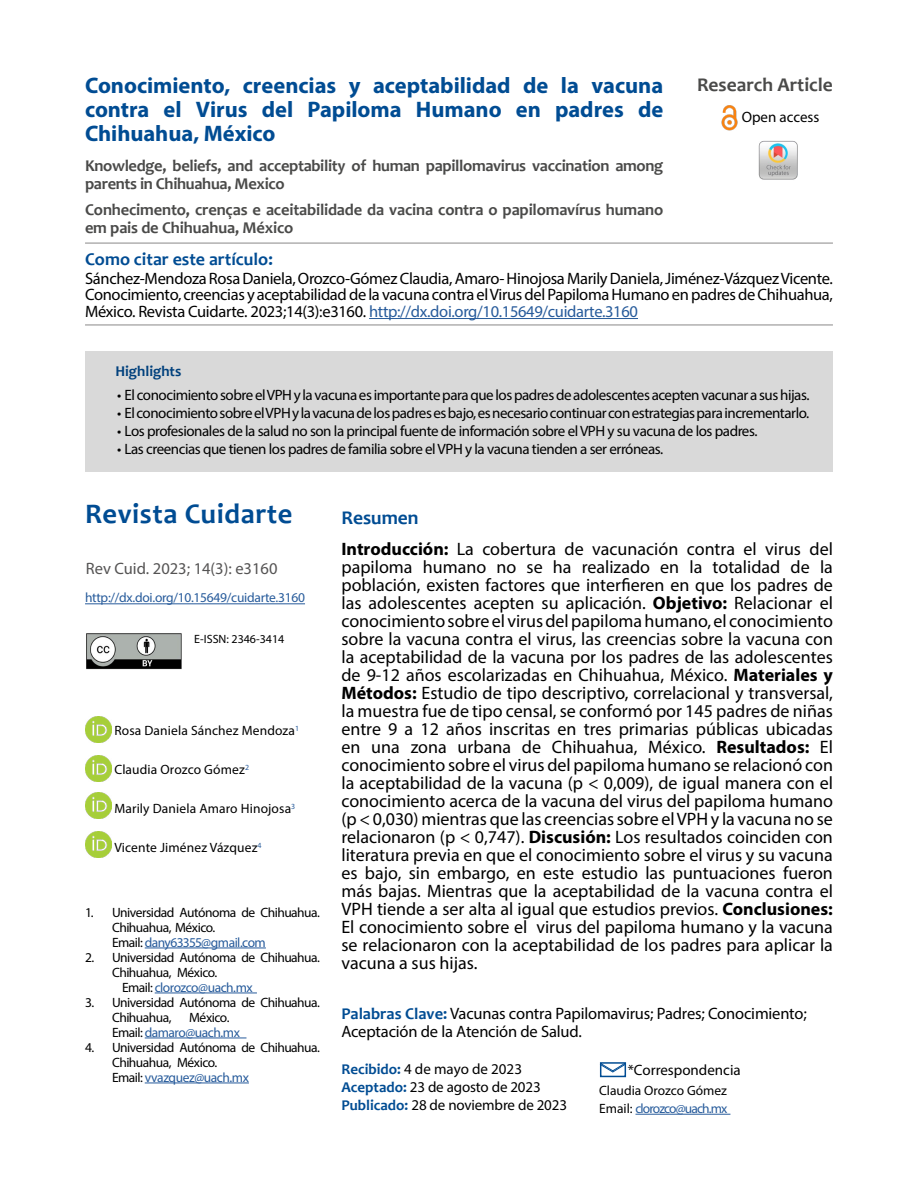
<style>
.page{position:relative;width:918px;height:1188px;background:#fff}
.page>*{position:absolute;margin:0;border:0;box-sizing:border-box;transform-origin:0 0}
.t1{font:700 28.5px "Candara";letter-spacing:.02em;color:#004c93}
.t2{font:700 22.5px/24px "Myriad Pro";letter-spacing:-.005em;color:#004c93;text-align:justify}
.t3{font:700 19.5px "Candara";color:#4a4a49}
.t4{font:700 19.5px "Candara";color:#004c93}
.t5{font:18px/18px "Myriad Pro";color:#000;text-align:justify}
.t6{font:700 18px "Candara";color:#004c93}
.t7{font:16.5px/16.5px "Myriad Pro";letter-spacing:-.015em;color:#000;text-align:justify}
.t8{font:700 16.5px/18px "Candara";letter-spacing:-.02em;color:#4a4a49}
.t9{font:16.5px "Myriad Pro";color:#555454}
.t10{font:15px "Myriad Pro";letter-spacing:-.03em;color:#000}
.t11{font:15px/18px "Myriad Pro";letter-spacing:-.01em;color:#000}
.t12{font:15px "Myriad Pro";color:#000}
.t13{font:700 15px "Candara";color:#004c93}
.t14{font:13.5px/15px "Myriad Pro";letter-spacing:-.035em;color:#000}
.t15{font:13.5px/15px "Myriad Pro";letter-spacing:-.035em;color:#275b9b}
.t16{font:13.5px "Myriad Pro";letter-spacing:.01em;color:#000}
.t17{font:13.5px/18px "Myriad Pro";letter-spacing:-.005em;color:#000}
.t18{font:12px "Myriad Pro";color:#000}
.s1{color:#275b9b}
.s2{color:#000}
.s3{color:#fff}
.s4{font-weight:700}
.s5{font-family:"Candara";font-weight:700;color:#004c93}
</style>
<div class="page">
<hr style="left:85px;top:324px;width:748px;height:2px;background:#999898">
<hr style="left:85px;top:242px;width:748px;height:2px;background:#999898">
<hr style="left:369px;top:318px;width:269px;height:1px;background:#275b9b">
<hr style="left:85px;top:603px;width:220px;height:1px;background:#275b9b">
<hr style="left:145px;top:948px;width:121px;height:1px;background:#275b9b">
<hr style="left:155px;top:993px;width:102px;height:1px;background:#275b9b">
<hr style="left:145px;top:1038px;width:101px;height:1px;background:#275b9b">
<hr style="left:145px;top:1083px;width:104px;height:1px;background:#275b9b">
<div style="left:85px;top:351px;width:748px;height:121px;background:#d9d9d9"></div>
<hr style="left:636px;top:1114px;width:94px;height:1px;background:#275b9b">
<div style="left:600px;top:1062px;width:26px;height:15px;border:2px solid #004c93"></div>
<svg style="left:599px;top:1063px;width:27px;height:10px"></svg>
<img style="left:721px;top:105px;width:17px;height:25px">
<img style="left:758px;top:140px;width:40px;height:40px">
<img style="left:86px;top:633px;width:96px;height:36px">
<img style="left:86px;top:717px;width:26px;height:25px">
<img style="left:86px;top:792px;width:26px;height:26px">
<img style="left:86px;top:756px;width:26px;height:25px">
<img style="left:86px;top:831px;width:26px;height:26px">
<p class="t2" style="left:85px;top:73px;width:580px">Conocimiento, creencias y aceptabilidad de la vacuna contra el Virus del Papiloma Humano en padres de Chihuahua, México</p>
<p class="t8" style="left:85px;top:157px;width:580px">Knowledge, beliefs, and acceptability of human papillomavirus vaccination among parents in Chihuahua, Mexico</p>
<p class="t8" style="left:85px;top:200px;width:580px">Conhecimento, crenças e aceitabilidade da vacina contra o papilomavírus humano em pais de Chihuahua, México</p>
<p class="t3" style="left:697px;top:72px;width:137px">Research Article</p>
<p class="t12" style="left:742px;top:108px;width:79px">Open access</p>
<p class="t6" style="left:85px;top:248px;width:189px">Como citar este artículo:</p>
<p class="t7" style="left:85px;top:270px;width:749px">Sánchez-Mendoza Rosa Daniela, Orozco-Gómez Claudia, Amaro- Hinojosa Marily Daniela, Jiménez-Vázquez Vicente.<br>Conocimiento, creencias y aceptabilidad de la vacuna contra el Virus del Papiloma Humano en padres de Chihuahua, México. Revista Cuidarte. 2023;14(3):e3160. <span class="s1">http://dx.doi.org/10.15649/cuidarte.3160</span></p>
<p class="t13" style="left:115px;top:361px;width:67px">Highlights</p>
<p class="t10" style="left:117px;top:386px;width:694px">• El conocimiento sobre el VPH y la vacuna es importante para que los padres de adolescentes acepten vacunar a sus hijas.</p>
<p class="t10" style="left:117px;top:404px;width:694px">• El conocimiento sobre el VPH y la vacuna de los padres es bajo, es necesario continuar con estrategias para incrementarlo.</p>
<p class="t10" style="left:117px;top:422px;width:642px">• Los profesionales de la salud no son la principal fuente de información sobre el VPH y su vacuna de los padres.</p>
<p class="t10" style="left:117px;top:440px;width:548px">• Las creencias que tienen los padres de familia sobre el VPH y la vacuna tienden a ser erróneas.</p>
<h1 class="t1" style="left:85px;top:496px;width:209px">Revista Cuidarte</h1>
<p class="t9" style="left:86px;top:558px;width:193px">Rev Cuid. 2023; 14(3): e3160</p>
<p class="t15" style="left:85px;top:590px;width:222px">http://dx.doi.org/10.15649/cuidarte.3160</p>
<p class="t18" style="left:194px;top:632px;width:92px">E-ISSN: 2346-3414</p>
<p class="t16" style="left:114px;top:722px;width:186px">Rosa Daniela Sánchez Mendoza<sup>1</sup></p>
<p class="t16" style="left:114px;top:761px;width:136px">Claudia Orozco Gómez<sup>2</sup></p>
<p class="t16" style="left:114px;top:800px;width:182px">Marily Daniela Amaro Hinojosa<sup>3</sup></p>
<p class="t16" style="left:114px;top:839px;width:149px">Vicente Jiménez Vázquez<sup>4</sup></p>
<p class="t14" style="left:85px;top:904px;width:236px">1. Universidad Autónoma de Chihuahua.</p>
<p class="t15" style="left:112px;top:934px;width:155px"><span class="s2">Email:</span> dany63355@gmail.com</p>
<p class="t14" style="left:85px;top:949px;width:236px">2. Universidad Autónoma de Chihuahua.</p>
<p class="t15" style="left:112px;top:979px;width:142px"><span class="s3">--</span> <span class="s2">Email:</span> clorozco@uach.mx</p>
<p class="t14" style="left:112px;top:994px;width:209px;text-indent:-27px">3. Universidad Autónoma de Chihuahua.<br>Chihuahua,</p>
<p class="t15" style="left:112px;top:1009px;width:129px;text-indent:77px"><span class="s2">México.<br>Email:</span> damaro@uach.mx</p>
<p class="t14" style="left:85px;top:1039px;width:236px">4. Universidad Autónoma de Chihuahua.</p>
<p class="t15" style="left:112px;top:1069px;width:138px"><span class="s2">Email:</span> vvazquez@uach.mx</p>
<p class="t4" style="left:341px;top:506px;width:79px">Resumen</p>
<p class="t5" style="left:341px;top:540px;width:493px"><span class="s4">Introducción:</span> La cobertura de vacunación contra el virus del papiloma humano no se ha realizado en la totalidad de la población, existen factores que interfieren en que los padres de las adolescentes acepten su aplicación. <span class="s4">Objetivo:</span> Relacionar el conocimiento sobre el virus del papiloma humano, el conocimiento sobre la vacuna contra el virus, las creencias sobre la vacuna con la aceptabilidad de la vacuna por los padres de las adolescentes de 9-12 años escolarizadas en Chihuahua, México. <span class="s4">Materiales y Métodos:</span> Estudio de tipo descriptivo, correlacional y transversal, la muestra fue de tipo censal, se conformó por 145 padres de niñas entre 9 a 12 años inscritas en tres primarias públicas ubicadas en una zona urbana de Chihuahua, México. <span class="s4">Resultados:</span> El conocimiento sobre el virus del papiloma humano se relacionó con la aceptabilidad de la vacuna (p &lt; 0,009), de igual manera con el conocimiento acerca de la vacuna del virus del papiloma humano (p &lt; 0,030) mientras que las creencias sobre el VPH y la vacuna no se relacionaron (p &lt; 0,747). <span class="s4">Discusión:</span> Los resultados coinciden con literatura previa en que el conocimiento sobre el virus y su vacuna es bajo, sin embargo, en este estudio las puntuaciones fueron más bajas. Mientras que la aceptabilidad de la vacuna contra el VPH tiende a ser alta al igual que estudios previos. <span class="s4">Conclusiones:<br></span>El conocimiento sobre el virus del papiloma humano y la vacuna se relacionaron con la aceptabilidad de los padres para aplicar la vacuna a sus hijas.</p>
<p class="t7" style="left:341px;top:1005px;width:467px;line-height:18px"><span class="s5">Palabras Clave:</span> Vacunas contra Papilomavirus; Padres; Conocimiento;<br>Aceptación de la Atención de Salud.</p>
<p class="t11" style="left:341px;top:1060px;width:227px"><span class="s5">Recibido:</span> 4 de mayo de 2023<br><span class="s5">Aceptado:</span> 23 de agosto de 2023<br><span class="s5">Publicado:</span> 28 de noviembre de 2023</p>
<p class="t12" style="left:628px;top:1061px;width:115px">*Correspondencia</p>
<p class="t17" style="left:599px;top:1081px;width:130px">Claudia Orozco Gómez<br>Email: <span class="s1">clorozco@uach.mx</span></p>
</div>
